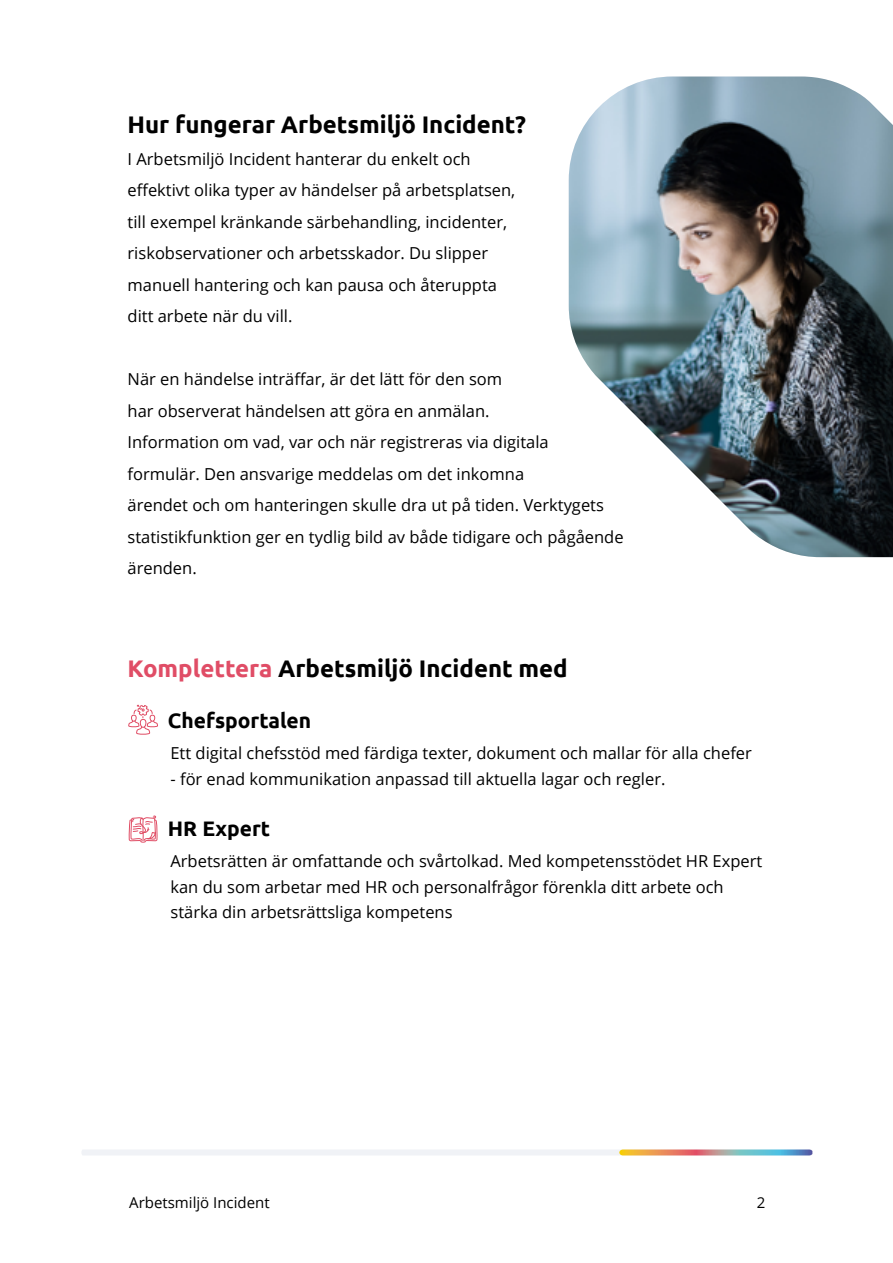
<style>
.page{position:relative;width:893px;height:1263px;background:#fff}
.page>*{position:absolute;margin:0;border:0;box-sizing:border-box;transform-origin:0 0}
.t1{font:700 24px "Ubuntu";color:#000}
.t2{font:700 21px "Ubuntu";color:#000}
.t3{font:16.5px/31.5px "Open Sans";color:#000}
.t4{font:15px "Open Sans";color:#000}
.s1{color:#e04d66}
</style>
<div class="page">
<svg style="left:82px;top:1149px;width:731px;height:6px"></svg>
<svg style="left:128px;top:704px;width:30px;height:31px"></svg>
<svg style="left:128px;top:823px;width:30px;height:18px"></svg>
<svg style="left:129px;top:815px;width:28px;height:28px"></svg>
<img style="left:569px;top:77px;width:324px;height:480px">
<h1 class="t1" style="left:128px;top:110px;width:400px">Hur fungerar Arbetsmiljö Incident?</h1>
<p class="t3" style="left:128px;top:143px;width:389px">I Arbetsmiljö Incident hanterar du enkelt och effektivt olika typer av händelser på arbetsplatsen, till exempel kränkande särbehandling, incidenter, riskobservationer och arbetsskador. Du slipper manuell hantering och kan pausa och återuppta ditt arbete när du vill.</p>
<p class="t3" style="left:128px;top:363px;width:498px">När en händelse inträffar, är det lätt för den som<br>har observerat händelsen att göra en anmälan.<br>Information om vad, var och när registreras via digitala formulär. Den ansvarige meddelas om det inkomna<br>ärendet och om hanteringen skulle dra ut på tiden. Verktygets statistikfunktion ger en tydlig bild av både tidigare och pågående ärenden.</p>
<h1 class="t1" style="left:128px;top:653px;width:442px"><span class="s1">Komplettera</span> Arbetsmiljö Incident med</h1>
<p class="t2" style="left:168px;top:707px;width:145px">Chefsportalen</p>
<p class="t3" style="left:170px;top:737px;width:583px">Ett digital chefsstöd med färdiga texter, dokument och mallar för alla chefer</p>
<p class="t3" style="left:170px;top:762px;width:496px">- för enad kommunikation anpassad till aktuella lagar och regler.</p>
<p class="t2" style="left:168px;top:815px;width:104px">HR Expert</p>
<p class="t3" style="left:170px;top:848px;width:593px;line-height:25.5px">Arbetsrätten är omfattande och svårtolkad. Med kompetensstödet HR Expert kan du som arbetar med HR och personalfrågor förenkla ditt arbete och stärka din arbetsrättsliga kompetens</p>
<p class="t4" style="left:129px;top:1192px;width:142px">Arbetsmiljö Incident</p>
<p class="t4" style="left:757px;top:1192px;width:10px">2</p>
</div>
